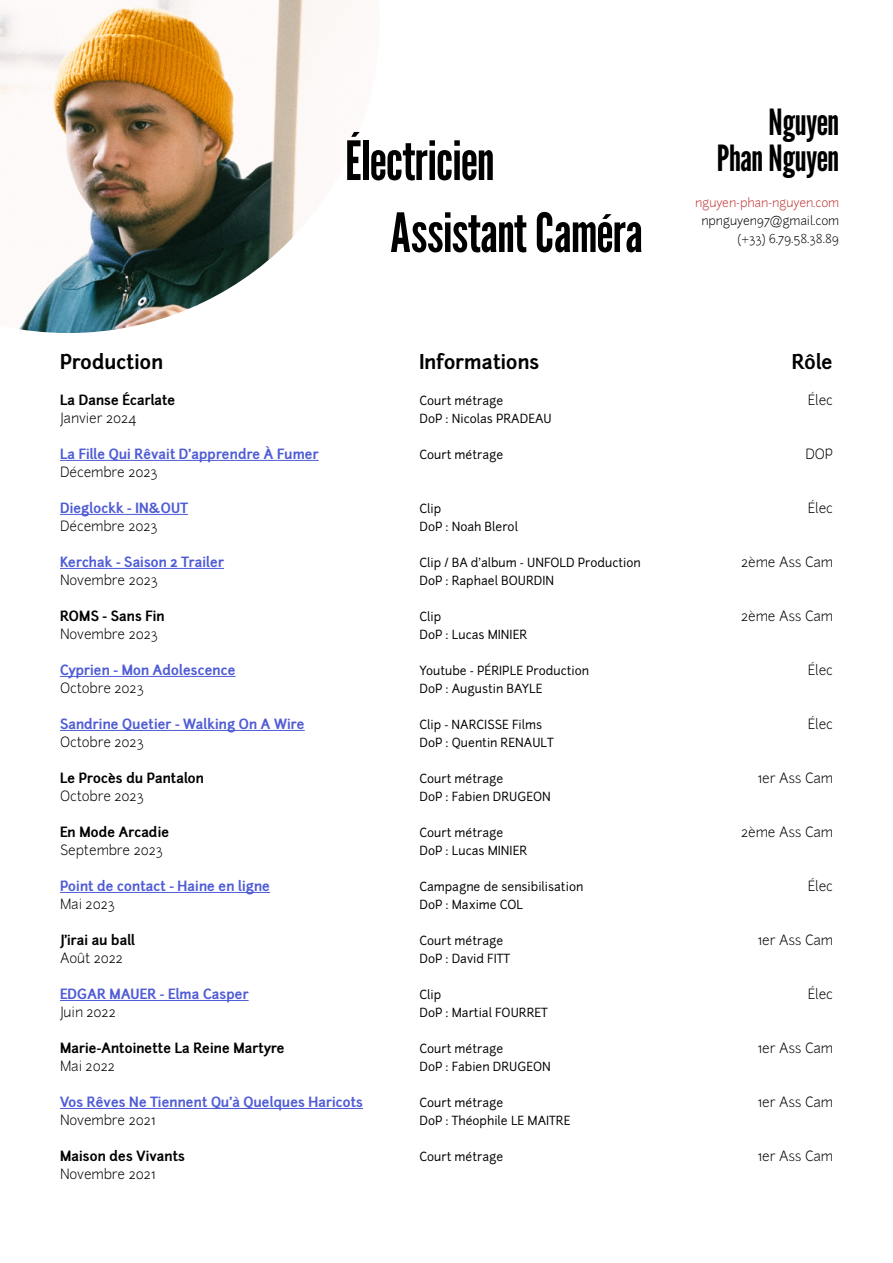
<style>
.page{position:relative;width:893px;height:1263px;background:#fff}
.page>*{position:absolute;margin:0;border:0;box-sizing:border-box;transform-origin:0 0}
.t1{font:54px/72px "League Gothic";color:#000}
.t2{font:36px/36px "League Gothic";color:#000;text-align:right}
.t3{font:700 19.5px "Junction";color:#000}
.t4{font:300 13.5px "Junction";color:#000}
.t5{font:700 13.5px "Junction";color:#4f5cd6}
.t6{font:700 13.5px "Junction";color:#000}
.t7{font:12px/18px "Junction";color:#000}
.t8{font:300 12px/18px "Junction";color:#000;text-align:right}
.t9{font:300 12px "Junction";color:#bf3434}
</style>
<div class="page">
<img style="left:0;top:0;width:374px;height:333px">
<hr style="left:60px;top:460px;width:259px;height:1px;background:#4f5cd6">
<hr style="left:60px;top:514px;width:128px;height:1px;background:#4f5cd6">
<hr style="left:60px;top:568px;width:164px;height:1px;background:#4f5cd6">
<hr style="left:60px;top:676px;width:176px;height:1px;background:#4f5cd6">
<hr style="left:60px;top:730px;width:245px;height:1px;background:#4f5cd6">
<hr style="left:60px;top:892px;width:210px;height:1px;background:#4f5cd6">
<hr style="left:60px;top:1000px;width:189px;height:1px;background:#4f5cd6">
<hr style="left:60px;top:1108px;width:303px;height:1px;background:#4f5cd6">
<h1 class="t1" style="left:390px;top:122px;width:254px;text-indent:-45px">Électricien<br>Assistant Caméra</h1>
<h2 class="t2" style="left:717px;top:103px;width:124px">Nguyen<br>Phan Nguyen</h2>
<p class="t9" style="left:695px;top:195px;width:145px">nguyen-phan-nguyen.com</p>
<p class="t8" style="left:701px;top:212px;width:139px">npnguyen97@gmail.com (+33) 6.79.58.38.89</p>
<h3 class="t3" style="left:60px;top:349px;width:105px">Production</h3>
<h3 class="t3" style="left:419px;top:349px;width:122px">Informations</h3>
<h3 class="t3" style="left:792px;top:349px;width:43px">Rôle</h3>
<p class="t6" style="left:60px;top:391px;width:117px">La Danse Écarlate</p>
<p class="t4" style="left:60px;top:410px;width:78px">Janvier 2024</p>
<p class="t7" style="left:419px;top:392px;width:134px">Court métrage<br>DoP : Nicolas PRADEAU</p>
<p class="t4" style="left:808px;top:392px;width:27px">Élec</p>
<p class="t5" style="left:60px;top:445px;width:260px">La Fille Qui Rêvait D’apprendre À Fumer</p>
<p class="t4" style="left:60px;top:464px;width:99px">Décembre 2023</p>
<p class="t7" style="left:419px;top:446px;width:85px">Court métrage</p>
<p class="t4" style="left:805px;top:446px;width:29px">DOP</p>
<p class="t5" style="left:60px;top:499px;width:129px">Dieglockk - IN&amp;OUT</p>
<p class="t4" style="left:60px;top:518px;width:99px">Décembre 2023</p>
<p class="t7" style="left:419px;top:500px;width:100px">Clip<br>DoP : Noah Blerol</p>
<p class="t4" style="left:808px;top:500px;width:27px">Élec</p>
<p class="t5" style="left:60px;top:553px;width:165px">Kerchak - Saison 2 Trailer</p>
<p class="t4" style="left:60px;top:572px;width:99px">Novembre 2023</p>
<p class="t7" style="left:419px;top:554px;width:223px">Clip / BA d’album - UNFOLD Production<br>DoP : Raphael BOURDIN</p>
<p class="t4" style="left:741px;top:554px;width:93px">2ème Ass Cam</p>
<p class="t6" style="left:60px;top:607px;width:106px">ROMS - Sans Fin</p>
<p class="t4" style="left:60px;top:626px;width:99px">Novembre 2023</p>
<p class="t7" style="left:419px;top:608px;width:109px">Clip<br>DoP : Lucas MINIER</p>
<p class="t4" style="left:741px;top:608px;width:93px">2ème Ass Cam</p>
<p class="t5" style="left:60px;top:661px;width:177px">Cyprien - Mon Adolescence</p>
<p class="t4" style="left:60px;top:680px;width:85px">Octobre 2023</p>
<p class="t7" style="left:419px;top:662px;width:171px">Youtube - PÉRIPLE Production<br>DoP : Augustin BAYLE</p>
<p class="t4" style="left:808px;top:662px;width:27px">Élec</p>
<p class="t5" style="left:60px;top:715px;width:246px">Sandrine Quetier - Walking On A Wire</p>
<p class="t4" style="left:60px;top:734px;width:85px">Octobre 2023</p>
<p class="t7" style="left:419px;top:716px;width:136px">Clip - NARCISSE Films<br>DoP : Quentin RENAULT</p>
<p class="t4" style="left:808px;top:716px;width:27px">Élec</p>
<p class="t6" style="left:60px;top:769px;width:146px">Le Procès du Pantalon</p>
<p class="t4" style="left:60px;top:788px;width:85px">Octobre 2023</p>
<p class="t7" style="left:419px;top:770px;width:133px">Court métrage<br>DoP : Fabien DRUGEON</p>
<p class="t4" style="left:757px;top:770px;width:77px">1er Ass Cam</p>
<p class="t6" style="left:60px;top:823px;width:111px">En Mode Arcadie</p>
<p class="t4" style="left:60px;top:842px;width:104px">Septembre 2023</p>
<p class="t7" style="left:419px;top:824px;width:109px">Court métrage<br>DoP : Lucas MINIER</p>
<p class="t4" style="left:741px;top:824px;width:93px">2ème Ass Cam</p>
<p class="t5" style="left:60px;top:877px;width:212px">Point de contact - Haine en ligne</p>
<p class="t4" style="left:60px;top:896px;width:56px">Mai 2023</p>
<p class="t7" style="left:419px;top:878px;width:165px">Campagne de sensibilisation<br>DoP : Maxime COL</p>
<p class="t4" style="left:808px;top:878px;width:27px">Élec</p>
<p class="t6" style="left:60px;top:931px;width:76px">J’irai au ball</p>
<p class="t4" style="left:60px;top:950px;width:64px">Août 2022</p>
<p class="t7" style="left:419px;top:932px;width:92px">Court métrage<br>DoP : David FITT</p>
<p class="t4" style="left:757px;top:932px;width:77px">1er Ass Cam</p>
<p class="t5" style="left:60px;top:985px;width:190px">EDGAR MAUER - Elma Casper</p>
<p class="t4" style="left:60px;top:1004px;width:57px">Juin 2022</p>
<p class="t7" style="left:419px;top:986px;width:130px">Clip<br>DoP : Martial FOURRET</p>
<p class="t4" style="left:808px;top:986px;width:27px">Élec</p>
<p class="t6" style="left:60px;top:1039px;width:226px">Marie-Antoinette La Reine Martyre</p>
<p class="t4" style="left:60px;top:1058px;width:56px">Mai 2022</p>
<p class="t7" style="left:419px;top:1040px;width:133px">Court métrage<br>DoP : Fabien DRUGEON</p>
<p class="t4" style="left:757px;top:1040px;width:77px">1er Ass Cam</p>
<p class="t5" style="left:60px;top:1093px;width:304px">Vos Rêves Ne Tiennent Qu’à Quelques Haricots</p>
<p class="t4" style="left:60px;top:1112px;width:97px">Novembre 2021</p>
<p class="t7" style="left:419px;top:1094px;width:152px">Court métrage<br>DoP : Théophile LE MAITRE</p>
<p class="t4" style="left:757px;top:1094px;width:77px">1er Ass Cam</p>
<p class="t6" style="left:60px;top:1147px;width:126px">Maison des Vivants</p>
<p class="t4" style="left:60px;top:1166px;width:97px">Novembre 2021</p>
<p class="t7" style="left:419px;top:1148px;width:85px">Court métrage</p>
<p class="t4" style="left:757px;top:1148px;width:77px">1er Ass Cam</p>
</div>
